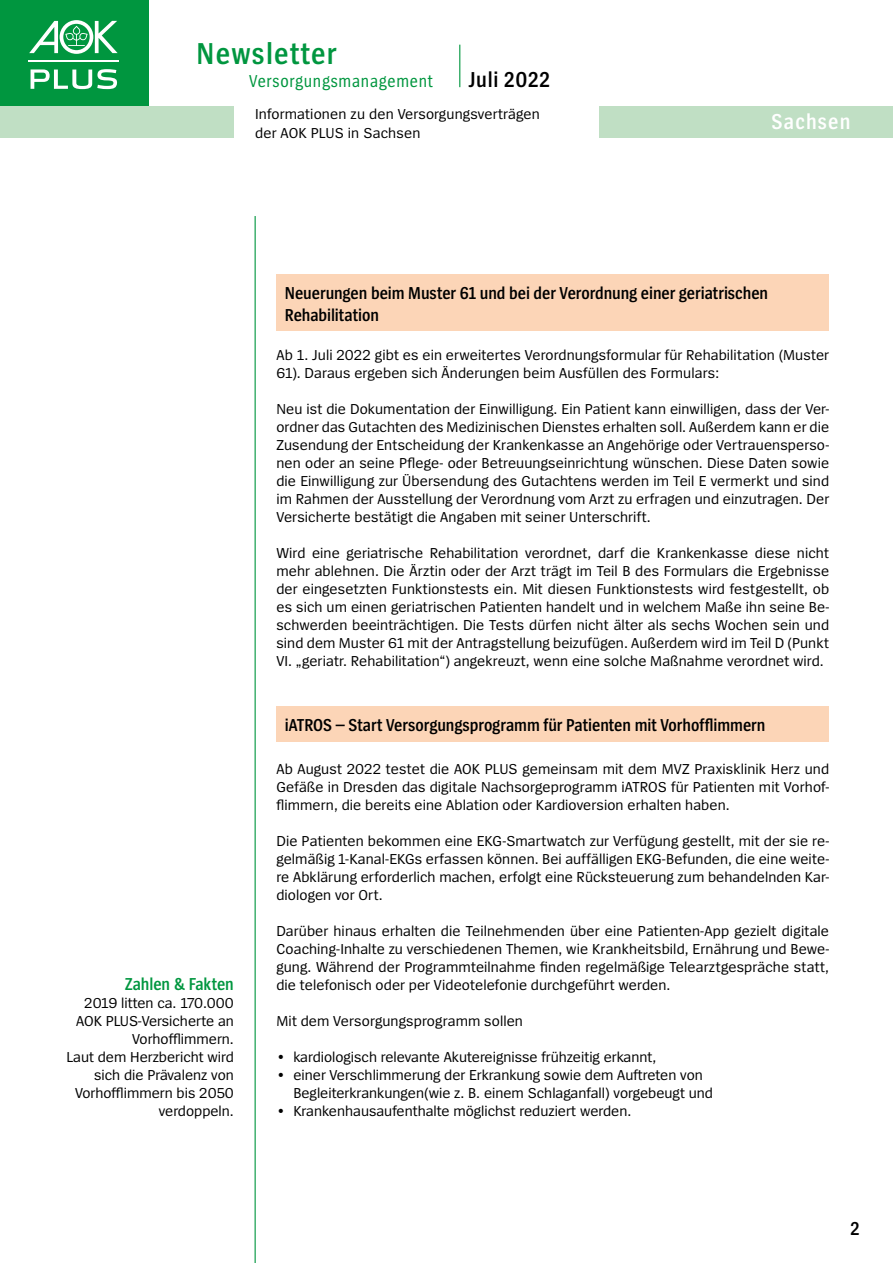
<style>
.page{position:relative;width:893px;height:1263px;background:#fff}
.page>*{position:absolute;margin:0;border:0;box-sizing:border-box;transform-origin:0 0}
.t1{font:600 31.5px "Spiegel Cd";letter-spacing:.04em;color:#00963f}
.t2{font:600 22.5px "Spiegel Cd";letter-spacing:.03em;color:#000}
.t3{font:600 22.5px "Spiegel Cd";letter-spacing:.05em;color:#fff}
.t4{font:600 19.5px "Spiegel Cd";color:#000}
.Rechte_Spalte_H_2_-_Headline_auf_Balken_{font:600 18px/21.6px "Spiegel Cd";letter-spacing:-.005em;color:#000}
.t5{font:18px "Spiegel Cd";letter-spacing:.04em;color:#00963f}
.linke_Spalte_H3_-_linke_spalte_grün{font:600 18px "Spiegel Cd";letter-spacing:-.005em;color:#00963f}
.Rechte_Spalte_P_-_Fliesstext{font:15px/18px "Spiegel";letter-spacing:.005em;color:#000;text-align:justify}
.Rechte_Spalte_P_-_Aufzählung{font:15px/18px "Spiegel";color:#000}
.linke_Spalte_linke_Spalte_Fließtext{font:15px/18px "Spiegel";color:#000;text-align:right}
</style>
<div class="page">
<div style="left:0;top:0;width:149px;height:106px;background:#00963f"></div>
<svg style="left:31px;top:69px;width:86px;height:20px"></svg>
<svg style="left:29px;top:20px;width:89px;height:34px"></svg>
<hr style="left:28px;top:60px;width:91px;height:2px;background:#fff">
<hr style="left:459px;top:45px;width:1px;height:42px;background:#00963f">
<div style="left:0;top:106px;width:234px;height:32px;background:#c0dfc4"></div>
<div style="left:600px;top:106px;width:293px;height:32px;background:#c0dfc4"></div>
<hr style="left:255px;top:216px;width:1px;height:1047px;background:#00963f">
<div style="left:276px;top:274px;width:553px;height:57px;background:#fcd5b7"></div>
<div style="left:276px;top:706px;width:553px;height:35px;background:#fcd5b7"></div>
<h1 class="t1" style="left:197px;top:36px;width:142px">Newsletter</h1>
<p class="t5" style="left:249px;top:71px;width:185px">Versorgungsmanagement</p>
<h2 class="t2" style="left:469px;top:68px;width:83px">Juli 2022</h2>
<p class="Rechte_Spalte_P_-_Fliesstext" style="left:255px;top:104px;width:286px;line-height:19.5px">Informationen zu den Versorgungsverträgen der AOK PLUS in Sachsen</p>
<h2 class="t3" style="left:772px;top:110px;width:80px">Sachsen</h2>
<h3 class="linke_Spalte_H3_-_linke_spalte_grün" style="left:125px;top:974px;width:110px">Zahlen &amp; Fakten</h3>
<p class="linke_Spalte_linke_Spalte_Fließtext" style="left:66px;top:994px;width:169px">2019 litten ca. 170.000<br>AOK PLUS-Versicherte an<br>Vorhofflimmern.<br>Laut dem Herzbericht wird sich die Prävalenz von<br>Vorhofflimmern bis 2050 verdoppeln.</p>
<h2 class="Rechte_Spalte_H_2_-_Headline_auf_Balken_" style="left:285px;top:283px;width:485px">Neuerungen beim Muster 61 und bei der Verordnung einer geriatrischen<br>Rehabilitation</h2>
<p class="Rechte_Spalte_P_-_Fliesstext" style="left:276px;top:346px;width:554px">Ab 1. Juli 2022 gibt es ein erweitertes Verordnungsformular für Rehabilitation (Muster<br>61). Daraus ergeben sich Änderungen beim Ausfüllen des Formulars:</p>
<p class="Rechte_Spalte_P_-_Fliesstext" style="left:276px;top:400px;width:554px">Neu ist die Dokumentation der Einwilligung. Ein Patient kann einwilligen, dass der Ver&shy;ordner das Gutachten des Medizinischen Dienstes erhalten soll. Außerdem kann er die Zusendung der Entscheidung der Krankenkasse an Angehörige oder Vertrauensperso&shy;nen oder an seine Pflege- oder Betreuungseinrichtung wünschen. Diese Daten sowie die Einwilligung zur Übersendung des Gutachtens werden im Teil E vermerkt und sind im Rahmen der Ausstellung der Verordnung vom Arzt zu erfragen und einzutragen. Der Versicherte bestätigt die Angaben mit seiner Unterschrift.</p>
<p class="Rechte_Spalte_P_-_Fliesstext" style="left:276px;top:544px;width:554px">Wird eine geriatrische Rehabilitation verordnet, darf die Krankenkasse diese nicht mehr ablehnen. Die Ärztin oder der Arzt trägt im Teil B des Formulars die Ergebnisse der eingesetzten Funktionstests ein. Mit diesen Funktionstests wird festgestellt, ob es sich um einen geriatrischen Patienten handelt und in welchem Maße ihn seine Be&shy;schwerden beeinträchtigen. Die Tests dürfen nicht älter als sechs Wochen sein und sind dem Muster 61 mit der Antragstellung beizufügen. Außerdem wird im Teil D (Punkt VI. „geriatr. Rehabilitation“) angekreuzt, wenn eine solche Maßnahme verordnet wird.</p>
<h2 class="Rechte_Spalte_H_2_-_Headline_auf_Balken_" style="left:285px;top:715px;width:482px">iATROS – Start Versorgungsprogramm für Patienten mit Vorhofflimmern</h2>
<p class="Rechte_Spalte_P_-_Fliesstext" style="left:276px;top:760px;width:554px">Ab August 2022 testet die AOK PLUS gemeinsam mit dem MVZ Praxisklinik Herz und Gefäße in Dresden das digitale Nachsorgeprogramm iATROS für Patienten mit Vorhof&shy;flimmern, die bereits eine Ablation oder Kardioversion erhalten haben.</p>
<p class="Rechte_Spalte_P_-_Fliesstext" style="left:276px;top:832px;width:554px">Die Patienten bekommen eine EKG-Smartwatch zur Verfügung gestellt, mit der sie re&shy;gelmäßig 1-Kanal-EKGs erfassen können. Bei auffälligen EKG-Befunden, die eine weite&shy;re Abklärung erforderlich machen, erfolgt eine Rücksteuerung zum behandelnden Kar&shy;diologen vor Ort.</p>
<p class="Rechte_Spalte_P_-_Fliesstext" style="left:276px;top:922px;width:554px">Darüber hinaus erhalten die Teilnehmenden über eine Patienten-App gezielt digitale Coaching-Inhalte zu verschiedenen Themen, wie Krankheitsbild, Ernährung und Bewe&shy;gung. Während der Programmteilnahme finden regelmäßige Telearztgespräche statt, die telefonisch oder per Videotelefonie durchgeführt werden.</p>
<p class="Rechte_Spalte_P_-_Fliesstext" style="left:276px;top:1012px;width:248px">Mit dem Versorgungsprogramm sollen</p>
<p class="Rechte_Spalte_P_-_Aufzählung" style="left:276px;top:1048px;width:382px">• kardiologisch relevante Akutereignisse frühzeitig erkannt,</p>
<p class="Rechte_Spalte_P_-_Aufzählung" style="left:293px;top:1066px;width:421px;text-indent:-17px">• einer Verschlimmerung der Erkrankung sowie dem Auftreten von<br>Begleiterkrankungen(wie z. B. einem Schlaganfall) vorgebeugt und</p>
<p class="Rechte_Spalte_P_-_Aufzählung" style="left:276px;top:1102px;width:356px">• Krankenhausaufenthalte möglichst reduziert werden.</p>
<h3 class="t4" style="left:850px;top:1218px;width:11px">2</h3>
</div>
